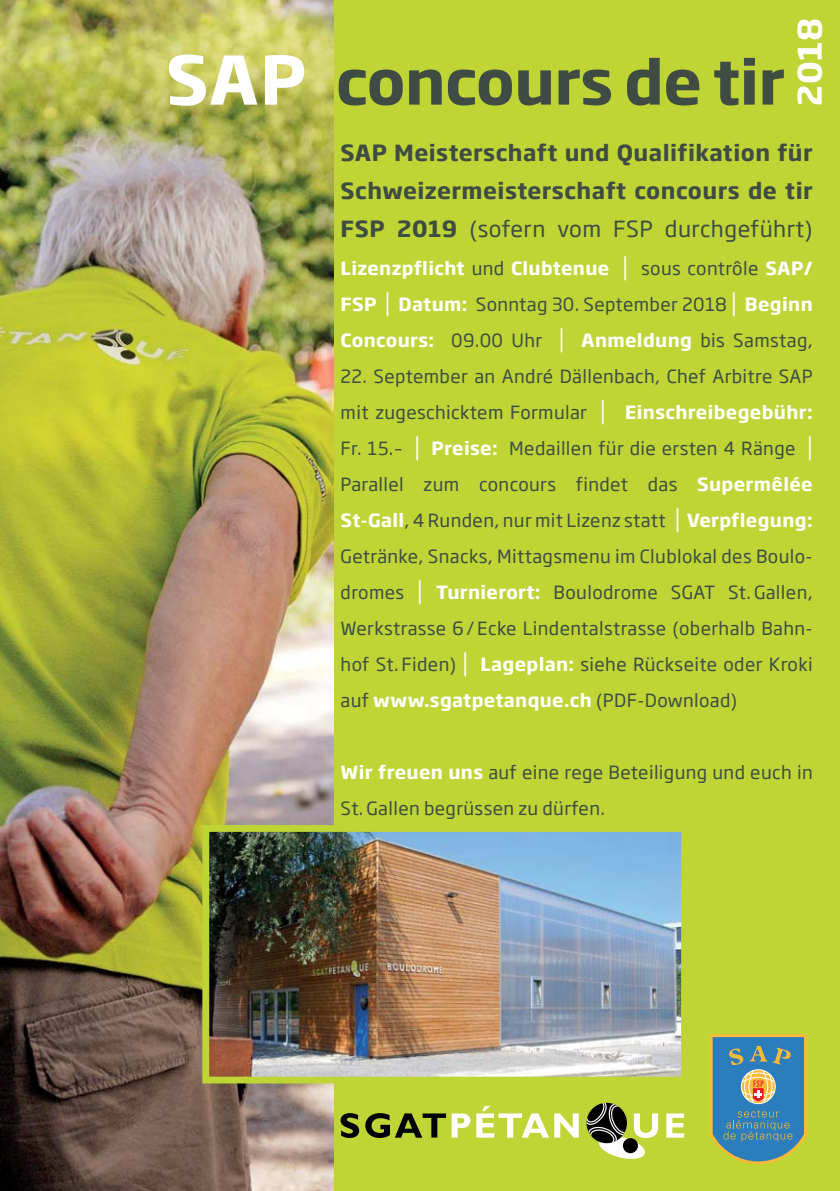
<style>
.page{position:relative;width:840px;height:1191px;background:#fff}
.page>*{position:absolute;margin:0;border:0;box-sizing:border-box;transform-origin:0 0}
.t1{font:700 60px "Soho Gothic Std";letter-spacing:-.01em;color:#404b44}
.t2{font:700 32px "Soho Gothic Std";color:#fff}
.t3{font:700 22px/38px "Soho Gothic Std";letter-spacing:.02em;color:#404b44;text-align:justify}
.t4{font:18px/36px "Soho Gothic Std";letter-spacing:.02em;color:#404b44;text-align:justify}
.t5{font:700 18px/36px "Soho Gothic Std";letter-spacing:.02em;color:#fff;text-align:justify}
.s1{font-size:66px;color:#fff}
.s2{font-weight:400}
.s3{font-weight:400;color:#404b44}
.s4{font-weight:400;font-size:25.2px}
.s5{font-size:25.2px;color:#fff}
.s6{font-weight:700;color:#fff}
</style>
<div class="page">
<div style="left:0;top:0;width:839px;height:1191px;background:#bed535"></div>
<img style="left:0;top:0;width:332px;height:1191px">
<img style="left:199px;top:821px;width:483px;height:265px">
<svg style="left:710px;top:1034px;width:96px;height:130px;background:#5c8f9d"></svg>
<svg style="left:340px;top:1113px;width:19px;height:25px"></svg>
<svg style="left:476px;top:1106px;width:102px;height:31px"></svg>
<svg style="left:666px;top:1113px;width:17px;height:24px"></svg>
<svg style="left:365px;top:1113px;width:105px;height:25px"></svg>
<svg style="left:586px;top:1102px;width:71px;height:57px"></svg>
<h1 class="t1" style="left:166px;top:55px;width:620px"><span class="s1">SAP</span> concours de tir</h1>
<h2 class="t2" style="left:794px;top:106px;width:89px;rotate:-90deg">2018</h2>
<p class="t3" style="left:340px;top:135px;width:473px">SAP Meisterschaft und Qualifikation für Schweizermeisterschaft concours de tir FSP 2019 <span class="s2">(sofern vom FSP durchgeführt)</span></p>
<p class="t5" style="left:340px;top:251px;width:473px">Lizenzpflicht <span class="s3">und</span> Clubtenue <span class="s4">|</span> <span class="s3">sous contrôle</span> SAP/ FSP <span class="s4">|</span> Datum: <span class="s3">Sonntag 30. September 2018</span> <span class="s4">|</span> Beginn Concours: <span class="s3">09.00 Uhr</span> <span class="s4">|</span> Anmeldung <span class="s3">bis Samstag,</span></p>
<p class="t4" style="left:340px;top:360px;width:473px">22. September an André Dällenbach, Chef Arbitre SAP mit zugeschicktem Formular <span class="s5">|</span> <span class="s6">Einschreibegebühr:<br></span>Fr. 15.– <span class="s5">|</span> <span class="s6">Preise:</span> Medaillen für die ersten 4 Ränge <span class="s5">| </span>Parallel zum concours findet das <span class="s6">Supermêlée St-Gall</span>, 4 Runden, nur mit Lizenz statt <span class="s5">|</span> <span class="s6">Verpflegung:<br></span>Getränke, Snacks, Mittagsmenu im Clublokal des Boulo&shy;dromes <span class="s5">|</span> <span class="s6">Turnierort:</span> Boulo drome SGAT St. Gallen, Werkstrasse 6 / Ecke Lindentalstrasse (oberhalb Bahn&shy;hof St. Fiden) <span class="s5">|</span> <span class="s6">Lageplan:</span> siehe Rückseite oder Kroki auf <span class="s6">www.sgat petanque.ch</span> (PDF-Download)</p>
<p class="t4" style="left:340px;top:756px;width:473px"><span class="s6">Wir freuen uns</span> auf eine rege Beteiligung und euch in<br>St. Gallen begrüssen zu dürfen.</p>
</div>
